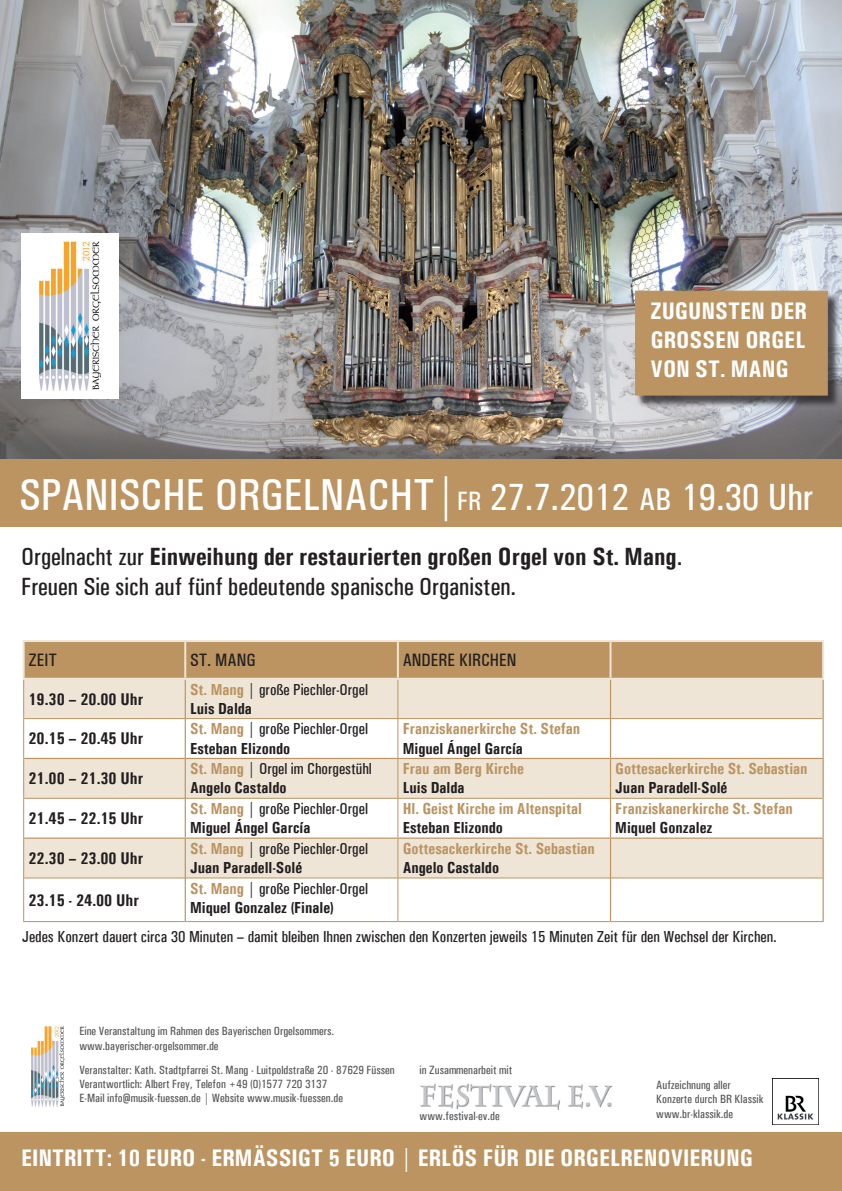
<style>
.page{position:relative;width:842px;height:1191px;background:#fff}
.page>*{position:absolute;margin:0;border:0;box-sizing:border-box;transform-origin:0 0}
.t1{font:500 45px "Univers Condensed";color:#fff}
.t2{font:500 25px/30px "Univers Condensed";color:#231f20}
.t3{font:700 24px/28.8px "Univers Condensed";color:#fff;text-align:justify}
.t4{font:500 18px "Univers Condensed";color:#231f20}
.t5{font:700 17px "Univers Condensed";color:#231f20}
.t6{font:500 16px/19.2px "Univers Condensed";color:#231f20}
.t7{font:700 16px "Univers Condensed";color:#bb9461}
.t8{font:700 16px/19.2px "Univers Condensed";color:#231f20}
.t9{font:500 12px/14.4px "Univers Condensed";color:#57585a}
.s1{font-size:26.6px}
.s2{font-size:38px}
.s3{font-size:31.5px}
.s4{font-weight:700}
.s5{font-weight:700;color:#bb9461}
.s6{color:#bb9461}
.s7{font-weight:500}
</style>
<div class="page">
<div style="left:0;top:1132px;width:842px;height:59px;background:#bb9461"></div>
<img style="left:0;top:0;width:842px;height:459px">
<div style="left:0;top:459px;width:842px;height:67px;background:#bb9461"></div>
<div style="left:636px;top:292px;width:204px;height:116px;background:#231f20;opacity:.75"></div>
<div style="left:635px;top:291px;width:193px;height:104px;background:#bb9461"></div>
<div style="left:21px;top:233px;width:98px;height:166px;background:#fff"></div>
<img style="left:40px;top:241px;width:61px;height:149px">
<div style="left:25px;top:642px;width:584px;height:36px;background:#bb9461"></div>
<div style="left:610px;top:641px;width:213px;height:38px;background:#bb9461"></div>
<svg style="left:24px;top:680px;width:798px;height:197px;fill:#eee5d6"></svg>
<hr style="left:185px;top:680px;width:1px;height:38px;background:#bb9461">
<hr style="left:610px;top:680px;width:1px;height:38px;background:#bb9461">
<hr style="left:822px;top:680px;width:2px;height:38px;background:#bb9461">
<hr style="left:185px;top:718px;width:1px;height:40px;background:#bb9461">
<hr style="left:610px;top:718px;width:1px;height:40px;background:#bb9461">
<hr style="left:822px;top:718px;width:2px;height:40px;background:#bb9461">
<hr style="left:24px;top:758px;width:161px;height:1px;background:#bb9461">
<hr style="left:185px;top:758px;width:213px;height:1px;background:#bb9461">
<hr style="left:185px;top:759px;width:1px;height:39px;background:#bb9461">
<hr style="left:398px;top:758px;width:212px;height:1px;background:#bb9461">
<hr style="left:610px;top:758px;width:214px;height:1px;background:#bb9461">
<hr style="left:610px;top:759px;width:1px;height:39px;background:#bb9461">
<hr style="left:822px;top:759px;width:2px;height:39px;background:#bb9461">
<hr style="left:185px;top:798px;width:1px;height:39px;background:#bb9461">
<hr style="left:610px;top:798px;width:1px;height:39px;background:#bb9461">
<hr style="left:822px;top:798px;width:2px;height:39px;background:#bb9461">
<hr style="left:24px;top:837px;width:161px;height:1px;background:#bb9461">
<hr style="left:185px;top:837px;width:213px;height:1px;background:#bb9461">
<hr style="left:185px;top:838px;width:1px;height:40px;background:#bb9461">
<hr style="left:398px;top:837px;width:212px;height:1px;background:#bb9461">
<hr style="left:610px;top:837px;width:214px;height:1px;background:#bb9461">
<hr style="left:610px;top:838px;width:1px;height:40px;background:#bb9461">
<hr style="left:822px;top:838px;width:2px;height:40px;background:#bb9461">
<hr style="left:185px;top:878px;width:1px;height:43px;background:#bb9461">
<hr style="left:610px;top:878px;width:1px;height:43px;background:#bb9461">
<hr style="left:822px;top:878px;width:2px;height:43px;background:#bb9461">
<hr style="left:398px;top:680px;width:1px;height:38px;background:#bb9461">
<hr style="left:24px;top:718px;width:161px;height:1px;background:#bb9461">
<hr style="left:185px;top:718px;width:213px;height:1px;background:#bb9461">
<hr style="left:398px;top:718px;width:212px;height:1px;background:#bb9461">
<hr style="left:398px;top:718px;width:1px;height:40px;background:#bb9461">
<hr style="left:610px;top:718px;width:212px;height:1px;background:#bb9461">
<hr style="left:398px;top:759px;width:1px;height:39px;background:#bb9461">
<hr style="left:24px;top:798px;width:161px;height:1px;background:#bb9461">
<hr style="left:185px;top:798px;width:213px;height:1px;background:#bb9461">
<hr style="left:398px;top:798px;width:212px;height:1px;background:#bb9461">
<hr style="left:398px;top:798px;width:1px;height:39px;background:#bb9461">
<hr style="left:610px;top:798px;width:212px;height:1px;background:#bb9461">
<hr style="left:398px;top:838px;width:1px;height:40px;background:#bb9461">
<hr style="left:24px;top:877px;width:161px;height:1px;background:#bb9461">
<hr style="left:185px;top:877px;width:213px;height:1px;background:#bb9461">
<hr style="left:398px;top:877px;width:212px;height:1px;background:#bb9461">
<hr style="left:398px;top:878px;width:1px;height:43px;background:#bb9461">
<hr style="left:610px;top:877px;width:212px;height:1px;background:#bb9461">
<hr style="left:23px;top:680px;width:1px;height:38px;background:#bb9461">
<hr style="left:23px;top:718px;width:1px;height:40px;background:#bb9461">
<hr style="left:23px;top:758px;width:1px;height:40px;background:#bb9461">
<hr style="left:23px;top:798px;width:1px;height:40px;background:#bb9461">
<hr style="left:23px;top:838px;width:1px;height:40px;background:#bb9461">
<hr style="left:23px;top:878px;width:1px;height:43px;background:#bb9461">
<hr style="left:23px;top:921px;width:162px;height:1px;background:#bb9461">
<hr style="left:185px;top:921px;width:213px;height:1px;background:#bb9461">
<hr style="left:398px;top:921px;width:212px;height:1px;background:#bb9461">
<hr style="left:610px;top:921px;width:214px;height:1px;background:#bb9461">
<hr style="left:23px;top:640px;width:162px;height:2px;background:#eee5d6">
<hr style="left:23px;top:642px;width:2px;height:36px;background:#eee5d6">
<hr style="left:23px;top:678px;width:162px;height:2px;background:#eee5d6">
<hr style="left:185px;top:640px;width:213px;height:2px;background:#eee5d6">
<hr style="left:184px;top:642px;width:2px;height:36px;background:#eee5d6">
<hr style="left:185px;top:678px;width:213px;height:2px;background:#eee5d6">
<hr style="left:398px;top:640px;width:212px;height:2px;background:#eee5d6">
<hr style="left:397px;top:642px;width:2px;height:36px;background:#eee5d6">
<hr style="left:398px;top:678px;width:212px;height:2px;background:#eee5d6">
<hr style="left:610px;top:640px;width:214px;height:2px;background:#eee5d6">
<hr style="left:609px;top:642px;width:2px;height:36px;background:#eee5d6">
<hr style="left:822px;top:642px;width:2px;height:36px;background:#eee5d6">
<hr style="left:610px;top:678px;width:214px;height:2px;background:#eee5d6">
<div style="left:772px;top:1078px;width:47px;height:46px;background:#5b5b5c"></div>
<img style="left:772px;top:1078px;width:46px;height:46px">
<img style="left:420px;top:1083px;width:193px;height:27px">
<img style="left:31px;top:1026px;width:33px;height:81px">
<h3 class="t3" style="left:651px;top:296px;width:158px">Zugunsten der groSSen Orgel von St. Mang</h3>
<h1 class="t1" style="left:19px;top:468px;width:796px">SPANISCHE ORGELNACHT|<span class="s1">fr</span> <span class="s2">27.7.2012</span> <span class="s3">ab</span> <span class="s2">19.30 Uhr</span></h1>
<h2 class="t2" style="left:21px;top:541px;width:662px">Orgelnacht zur <span class="s4">Einweihung der restaurierten großen Orgel von St. Mang</span>.<br>Freuen Sie sich auf fünf bedeutende spanische Organisten.</h2>
<h3 class="t4" style="left:28px;top:649px;width:30px">ZEIT</h3>
<h3 class="t4" style="left:190px;top:649px;width:48px">St. Mang</h3>
<h3 class="t4" style="left:403px;top:649px;width:75px">andere Kirchen</h3>
<h3 class="t5" style="left:28px;top:688px;width:116px">19.30 – 20.00 Uhr</h3>
<h3 class="t6" style="left:190px;top:679px;width:179px"><span class="s5">St. Mang</span> | große Piechler-Orgel<br><span class="s4">Luis Dalda</span></h3>
<h3 class="t5" style="left:28px;top:728px;width:116px">20.15 – 20.45 Uhr</h3>
<h3 class="t6" style="left:190px;top:719px;width:179px"><span class="s5">St. Mang</span> | große Piechler-Orgel<br><span class="s4">Esteban Elizondo</span></h3>
<h3 class="t7" style="left:403px;top:719px;width:179px">Franziskanerkirche St. Stefan</h3>
<h3 class="t8" style="left:403px;top:738px;width:122px">Miguel Ángel García</h3>
<h3 class="t5" style="left:28px;top:768px;width:116px">21.00 – 21.30 Uhr</h3>
<h3 class="t6" style="left:190px;top:759px;width:183px"><span class="s5">St. Mang</span> | Orgel im Chorgestühl<br><span class="s4">Angelo Castaldo</span></h3>
<h3 class="t7" style="left:403px;top:759px;width:123px">Frau am Berg Kirche</h3>
<h3 class="t8" style="left:403px;top:778px;width:63px">Luis Dalda</h3>
<h3 class="t5" style="left:28px;top:808px;width:116px">21.45 – 22.15 Uhr</h3>
<h3 class="t6" style="left:190px;top:799px;width:179px"><span class="s5">St. Mang</span> | große Piechler-Orgel<br><span class="s4">Miguel Ángel García</span></h3>
<h3 class="t7" style="left:403px;top:799px;width:181px">Hl. Geist Kirche im Altenspital</h3>
<h3 class="t8" style="left:403px;top:818px;width:102px">Esteban Elizondo</h3>
<h3 class="t5" style="left:28px;top:847px;width:116px">22.30 – 23.00 Uhr</h3>
<h3 class="t6" style="left:190px;top:839px;width:179px"><span class="s5">St. Mang</span> | große Piechler-Orgel<br><span class="s4">Juan Paradell-Solé</span></h3>
<h3 class="t7" style="left:403px;top:838px;width:194px">Gottesackerkirche St. Sebastian</h3>
<h3 class="t8" style="left:403px;top:858px;width:98px">Angelo Castaldo</h3>
<h3 class="t5" style="left:28px;top:889px;width:112px">23.15 - 24.00 Uhr</h3>
<h3 class="t8" style="left:190px;top:878px;width:179px"><span class="s6">St. Mang</span> <span class="s7">| große Piechler-Orgel<br></span>Miquel Gonzalez (Finale)</h3>
<h3 class="t7" style="left:615px;top:759px;width:194px">Gottesackerkirche St. Sebastian</h3>
<h3 class="t8" style="left:615px;top:778px;width:114px">Juan Paradell-Solé</h3>
<h3 class="t7" style="left:615px;top:799px;width:179px">Franziskanerkirche St. Stefan</h3>
<h3 class="t8" style="left:615px;top:818px;width:99px">Miquel Gonzalez</h3>
<h3 class="t6" style="left:22px;top:926px;width:756px">Jedes Konzert dauert circa 30 Minuten – damit bleiben Ihnen zwischen den Konzerten jeweils 15 Minuten Zeit für den Wechsel der Kirchen.</h3>
<p class="t9" style="left:79px;top:1024px;width:256px">Eine Veranstaltung im Rahmen des Bayerischen Orgelsommers. www.bayerischer-orgelsommer.de</p>
<p class="t9" style="left:79px;top:1062px;width:317px">Veranstalter: Kath. Stadtpfarrei St. Mang - Luitpoldstraße 20 - 87629 Füssen<br>Verantwortlich: Albert Frey, Telefon +49 (0)1577 720 3137<br>E-Mail info@musik-fuessen.de | Website www.musik-fuessen.de</p>
<p class="t9" style="left:420px;top:1062px;width:94px">in Zusammenarbeit mit</p>
<p class="t9" style="left:420px;top:1109px;width:82px">www.festival-ev.de</p>
<p class="t9" style="left:656px;top:1077px;width:109px">Aufzeichnung aller<br>Konzerte durch BR Klassik www.br-klassik.de</p>
<h3 class="t3" style="left:21px;top:1143px;width:138px">EINTRITT: 10 EURO</h3>
<h3 class="t3" style="left:201px;top:1143px;width:554px">- ErmäSSigt 5 Euro | Erlös für die Orgelrenovierung</h3>
</div>
